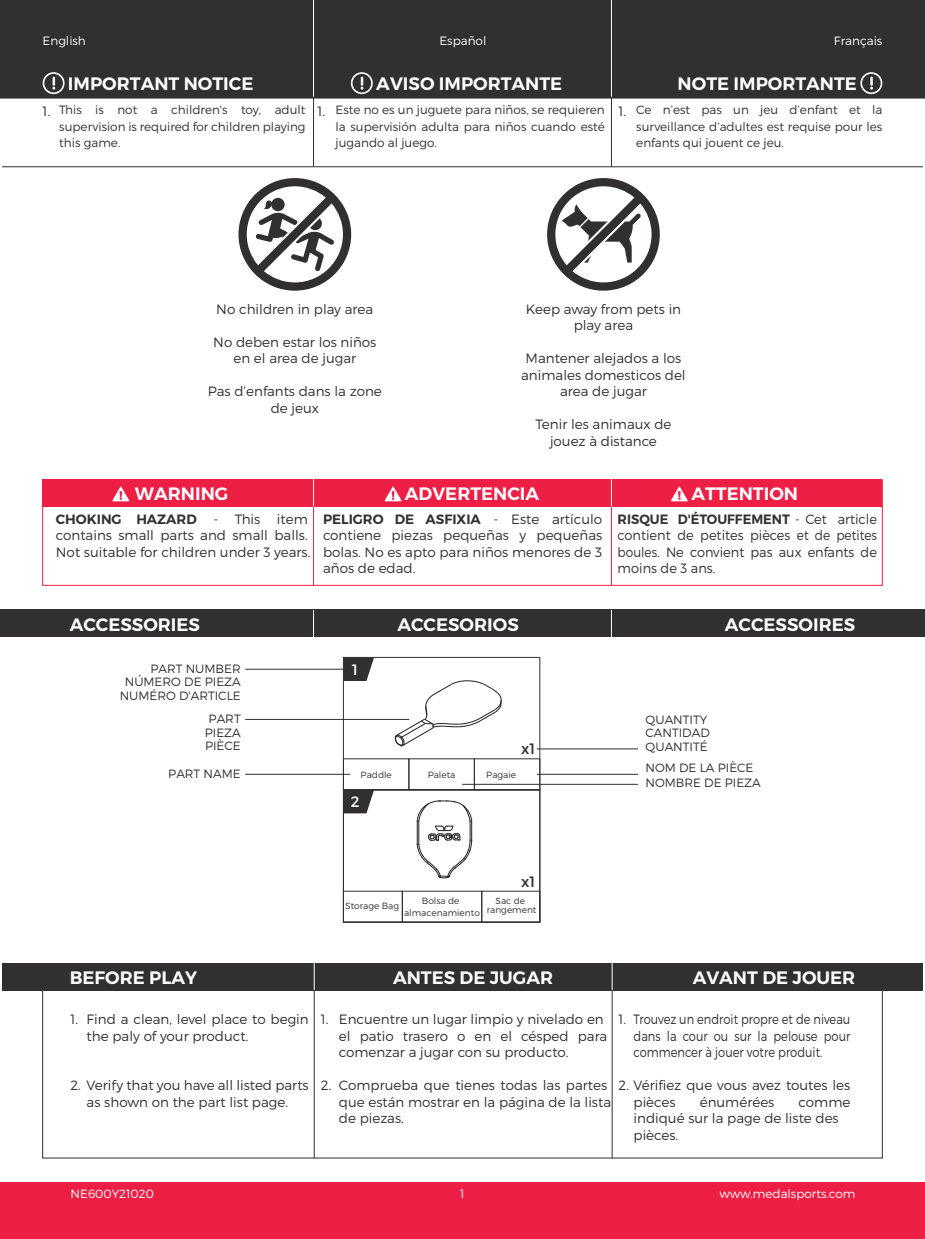
<style>
.page{position:relative;width:925px;height:1239px;background:#fff}
.page>*{position:absolute;margin:0;border:0;box-sizing:border-box;transform-origin:0 0}
.t1{font:600 18px "Montserrat";color:#fff}
.t2{font:15px "Montserrat";color:#312f30}
.t3{font:15px "Montserrat";color:#fff}
.t4{font:300 13.5px/16.5px "Montserrat";color:#312f30;text-align:center}
.t5{font:300 13.5px/16.5px "Montserrat";color:#312f30;text-align:justify;scale:.96 1}
.t6{font:300 13.5px/16.5px "Montserrat";color:#312f30;text-align:justify;scale:.85 1}
.t7{font:300 12px/16.5px "Montserrat";color:#312f30;text-align:justify}
.t8{font:300 12px "Montserrat";color:#fff}
.t9{font:300 9px/9px "Montserrat";color:#312f30;text-align:center}
.s1{font-weight:600}
</style>
<div class="page">
<svg style="left:395px;top:680px;width:106px;height:66px"></svg>
<div style="left:0;top:0;width:924px;height:99px;background:#312f30"></div>
<div style="left:0;top:1183px;width:924px;height:56px;background:#ed1f45"></div>
<hr style="left:313px;top:0;width:1px;height:99px;background:#fff">
<hr style="left:611px;top:0;width:1px;height:99px;background:#fff">
<hr style="left:313px;top:97px;width:1px;height:69px;background:#312f30">
<hr style="left:611px;top:97px;width:1px;height:70px;background:#312f30">
<svg style="left:547px;top:178px;width:112px;height:113px"></svg>
<svg style="left:238px;top:178px;width:113px;height:113px"></svg>
<hr style="left:2px;top:166px;width:920px;height:1px;background:#312f30">
<svg style="left:43px;top:72px;width:22px;height:22px"></svg>
<svg style="left:351px;top:72px;width:21px;height:22px"></svg>
<svg style="left:860px;top:72px;width:22px;height:22px"></svg>
<hr style="left:245px;top:669px;width:104px;height:1px;background:#312f30">
<hr style="left:536px;top:748px;width:101px;height:1px;background:#312f30">
<hr style="left:245px;top:719px;width:164px;height:1px;background:#312f30">
<hr style="left:245px;top:774px;width:105px;height:1px;background:#312f30">
<div style="left:343px;top:657px;width:197px;height:133px;border:1px solid #312f30"></div>
<div style="left:474px;top:758px;width:66px;height:32px;border:1px solid #312f30"></div>
<svg style="left:343px;top:657px;width:31px;height:24px"></svg>
<hr style="left:537px;top:774px;width:100px;height:1px;background:#312f30">
<hr style="left:462px;top:784px;width:175px;height:1px;background:#312f30">
<svg style="left:345px;top:791px;width:29px;height:22px"></svg>
<div style="left:343px;top:789px;width:197px;height:133px;border:1px solid #312f30"></div>
<div style="left:0;top:610px;width:924px;height:27px;background:#312f30"></div>
<svg style="left:313px;top:610px;width:1px;height:27px"></svg>
<svg style="left:611px;top:610px;width:1px;height:27px"></svg>
<div style="left:43px;top:480px;width:839px;height:27px;background:#ed1f45"></div>
<svg style="left:112px;top:487px;width:17px;height:14px"></svg>
<svg style="left:384px;top:487px;width:17px;height:14px"></svg>
<svg style="left:671px;top:487px;width:16px;height:14px"></svg>
<div style="left:42px;top:479px;width:840px;height:107px;border:1px solid #ed1f45"></div>
<svg style="left:611px;top:479px;width:1px;height:28px"></svg>
<svg style="left:313px;top:479px;width:1px;height:28px"></svg>
<hr style="left:313px;top:507px;width:1px;height:78px;background:#ed1f45">
<hr style="left:611px;top:507px;width:1px;height:78px;background:#ed1f45">
<hr style="left:611px;top:990px;width:1px;height:168px;background:#312f30">
<hr style="left:314px;top:990px;width:1px;height:168px;background:#312f30">
<div style="left:42px;top:990px;width:840px;height:168px;border:1px solid #312f30"></div>
<div style="left:2px;top:963px;width:920px;height:27px;background:#312f30"></div>
<svg style="left:314px;top:963px;width:1px;height:27px"></svg>
<svg style="left:611px;top:963px;width:1px;height:27px"></svg>
<svg style="left:416px;top:800px;width:56px;height:78px"></svg>
<p class="t8" style="left:43px;top:33px;width:45px">English</p>
<p class="t8" style="left:439px;top:33px;width:48px">Español</p>
<p class="t8" style="left:833px;top:33px;width:50px">Français</p>
<h1 class="t1" style="left:376px;top:73px;width:187px">AVISO IMPORTANTE</h1>
<h1 class="t1" style="left:68px;top:73px;width:187px">IMPORTANT NOTICE</h1>
<h1 class="t1" style="left:677px;top:73px;width:181px">NOTE IMPORTANTE</h1>
<p class="t4" style="left:317px;top:102px;width:9px">1.</p>
<p class="t7" style="left:636px;top:102px;width:247px">Ce n’est pas un jeu d’enfant et la surveillance d’adultes est requise pour les enfants qui jouent ce jeu.</p>
<p class="t4" style="left:43px;top:102px;width:9px">1.</p>
<p class="t7" style="left:335px;top:102px;width:271px">Este no es un juguete para niños, se requieren la supervisión adulta para niños cuando esté jugando al juego.</p>
<p class="t7" style="left:59px;top:102px;width:248px">This is not a children's toy, adult supervision is required for children playing this game.</p>
<p class="t4" style="left:618px;top:102px;width:9px">1.</p>
<p class="t4" style="left:216px;top:301px;width:158px">No children in play area</p>
<p class="t4" style="left:213px;top:334px;width:165px">No deben estar los niños en el area de jugar</p>
<p class="t4" style="left:208px;top:383px;width:175px">Pas d’enfants dans la zone de jeux</p>
<p class="t4" style="left:525px;top:301px;width:157px">Keep away from pets in play area</p>
<p class="t4" style="left:521px;top:350px;width:166px">Mantener alejados a los animales domesticos del area de jugar</p>
<p class="t4" style="left:535px;top:416px;width:137px">Tenir les animaux de jouez à distance</p>
<h1 class="t1" style="left:135px;top:483px;width:95px">WARNING</h1>
<h1 class="t1" style="left:405px;top:483px;width:136px">ADVERTENCIA</h1>
<h1 class="t1" style="left:691px;top:483px;width:108px">ATTENTION</h1>
<p class="t4" style="left:56px;top:510px;width:256px;text-align:left"><span class="s1">CHOKING HAZARD</span> - This item contains small parts and small balls.<br>Not suitable for children under 3 years.</p>
<p class="t5" style="left:617px;top:510px;width:271px"><span class="s1">RISQUE D'ÉTOUFFEMENT</span> - Cet article contient de petites pièces et de petites boules. Ne convient pas aux enfants de moins de 3 ans.</p>
<p class="t4" style="left:323px;top:510px;width:280px;text-align:justify"><span class="s1">PELIGRO DE ASFIXIA</span> - Este artículo contiene piezas pequeñas y pequeñas bolas. No es apto para niños menores de 3 años de edad.</p>
<h1 class="t1" style="left:70px;top:613px;width:132px">ACCESSORIES</h1>
<h1 class="t1" style="left:397px;top:613px;width:123px">ACCESORIOS</h1>
<h1 class="t1" style="left:724px;top:613px;width:132px">ACCESSOIRES</h1>
<p class="t7" style="left:120px;top:661px;width:122px;line-height:13.5px;text-align:right">PART NUMBER<br>NÚMERO DE PIEZA<br>NUMÉRO D'ARTICLE</p>
<p class="t7" style="left:205px;top:712px;width:37px;line-height:13.5px;text-align:center">PART<br>PIEZA<br>PIÈCE</p>
<p class="t7" style="left:168px;top:765px;width:74px">PART NAME</p>
<p class="t3" style="left:352px;top:660px;width:7px">1</p>
<p class="t2" style="left:521px;top:740px;width:16px">x1</p>
<p class="t9" style="left:360px;top:770px;width:33px">Paddle</p>
<p class="t9" style="left:427px;top:770px;width:29px">Paleta</p>
<p class="t9" style="left:486px;top:770px;width:31px">Pagaie</p>
<p class="t3" style="left:351px;top:793px;width:10px">2</p>
<p class="t2" style="left:521px;top:872px;width:16px">x1</p>
<p class="t9" style="left:404px;top:895px;width:77px;line-height:12px">Bolsa de almacenamiento</p>
<p class="t9" style="left:345px;top:901px;width:55px">Storage Bag</p>
<p class="t9" style="left:486px;top:896px;width:51px">Sac de rangement</p>
<p class="t7" style="left:645px;top:712px;width:66px;line-height:13.5px;text-align:left">QUANTITY<br>CANTIDAD<br>QUANTITÉ</p>
<p class="t7" style="left:645px;top:760px;width:117px;line-height:15.1px">NOM DE LA PIÈCE<br>NOMBRE DE PIEZA</p>
<h1 class="t1" style="left:70px;top:966px;width:129px">BEFORE PLAY</h1>
<h1 class="t1" style="left:393px;top:966px;width:161px">ANTES DE JUGAR</h1>
<h1 class="t1" style="left:692px;top:966px;width:164px">AVANT DE JOUER</h1>
<p class="t4" style="left:70px;top:1011px;width:9px">1.</p>
<p class="t4" style="left:339px;top:1011px;width:270px;text-align:left">Encuentre un lugar limpio y nivelado en el patio trasero o en el césped para comenzar a jugar con su producto.</p>
<p class="t4" style="left:339px;top:1077px;width:273px;text-align:left">Comprueba que tienes todas las partes que están mostrar en la página de la lista de piezas.</p>
<p class="t4" style="left:87px;top:1011px;width:223px;text-align:left">Find a clean, level place to begin the paly of your product.</p>
<p class="t4" style="left:70px;top:1077px;width:240px">2. Verify that you have all listed parts as shown on the part list page.</p>
<p class="t4" style="left:321px;top:1011px;width:9px">1.</p>
<p class="t4" style="left:321px;top:1077px;width:12px">2.</p>
<p class="t6" style="left:633px;top:1011px;width:256px">Trouvez un endroit propre et de niveau dans la cour ou sur la pelouse pour commencer à jouer votre produit.</p>
<p class="t4" style="left:633px;top:1077px;width:218px;text-align:left;text-indent:-15px">2. Vérifiez que vous avez toutes les pièces</p>
<p class="t4" style="left:618px;top:1011px;width:9px">1.</p>
<p class="t4" style="left:699px;top:1093px;width:76px">énumérées</p>
<p class="t4" style="left:633px;top:1093px;width:218px;text-align:left;text-indent:165px">comme indiqué sur la page de liste des pièces.</p>
<p class="t8" style="left:71px;top:1186px;width:85px">NE600Y21020</p>
<p class="t8" style="left:460px;top:1186px;width:6px">1</p>
<p class="t8" style="left:719px;top:1186px;width:137px">www.medalsports.com</p>
</div>
